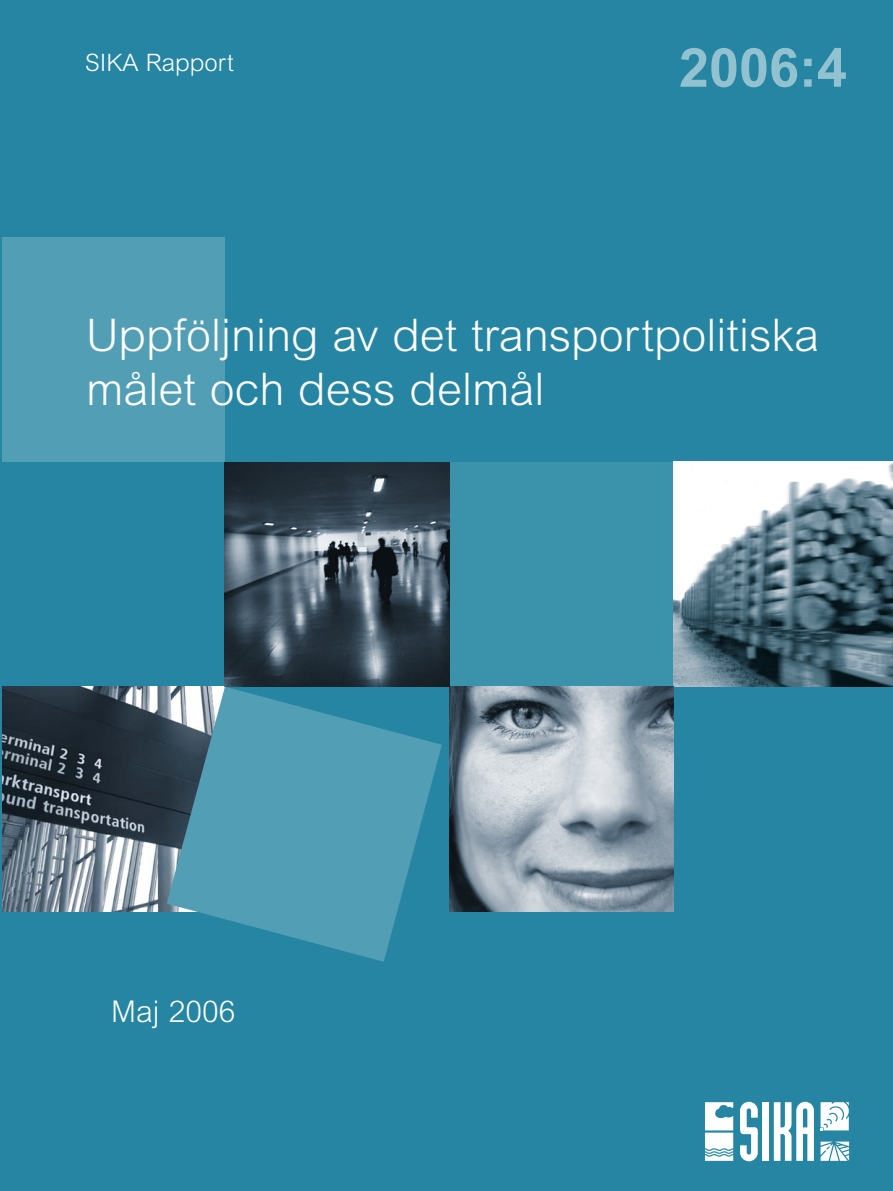
<style>
.page{position:relative;width:893px;height:1191px;background:#2585a2}
.page>*{position:absolute;margin:0;border:0;box-sizing:border-box;transform-origin:0 0}
.t1{font:700 54px "Arial";color:#92c2d0}
.t2{font:300 45px/54px "Arial";color:#fff}
.t3{font:300 30px "Arial";color:#fff}
.t4{font:300 24px "Arial";color:#fff}
</style>
<div class="page">
<div style="left:0;top:237px;width:225px;height:225px;background:#519eb5"></div>
<div style="left:449px;top:462px;width:225px;height:225px;background:#3b92ab"></div>
<img style="left:674px;top:462px;width:219px;height:224px">
<img style="left:449px;top:686px;width:225px;height:225px">
<img style="left:2px;top:686px;width:165px;height:225px">
<img style="left:225px;top:462px;width:224px;height:225px">
<svg style="left:820px;top:1102px;width:29px;height:28px"></svg>
<svg style="left:740px;top:1101px;width:18px;height:60px"></svg>
<div style="left:762px;top:1102px;width:7px;height:58px;background:#fff"></div>
<svg style="left:774px;top:1101px;width:40px;height:59px"></svg>
<svg style="left:705px;top:1102px;width:28px;height:58px;background:#cfe4ea"></svg>
<svg style="left:820px;top:1141px;width:29px;height:19px"></svg>
<svg style="left:167px;top:686px;width:275px;height:275px;fill:#519eb5"></svg>
<hr style="left:0;top:0;width:1px;height:1191px;background:#2585a2">
<p class="t4" style="left:85px;top:54px;width:150px">SIKA Rapport</p>
<p class="t1" style="left:679px;top:47px;width:170px">2006:4</p>
<p class="t2" style="left:86px;top:312px;width:734px">Uppföljning av det transportpolitiska målet och dess delmål</p>
<p class="t3" style="left:111px;top:1000px;width:126px">Maj 2006</p>
</div>
